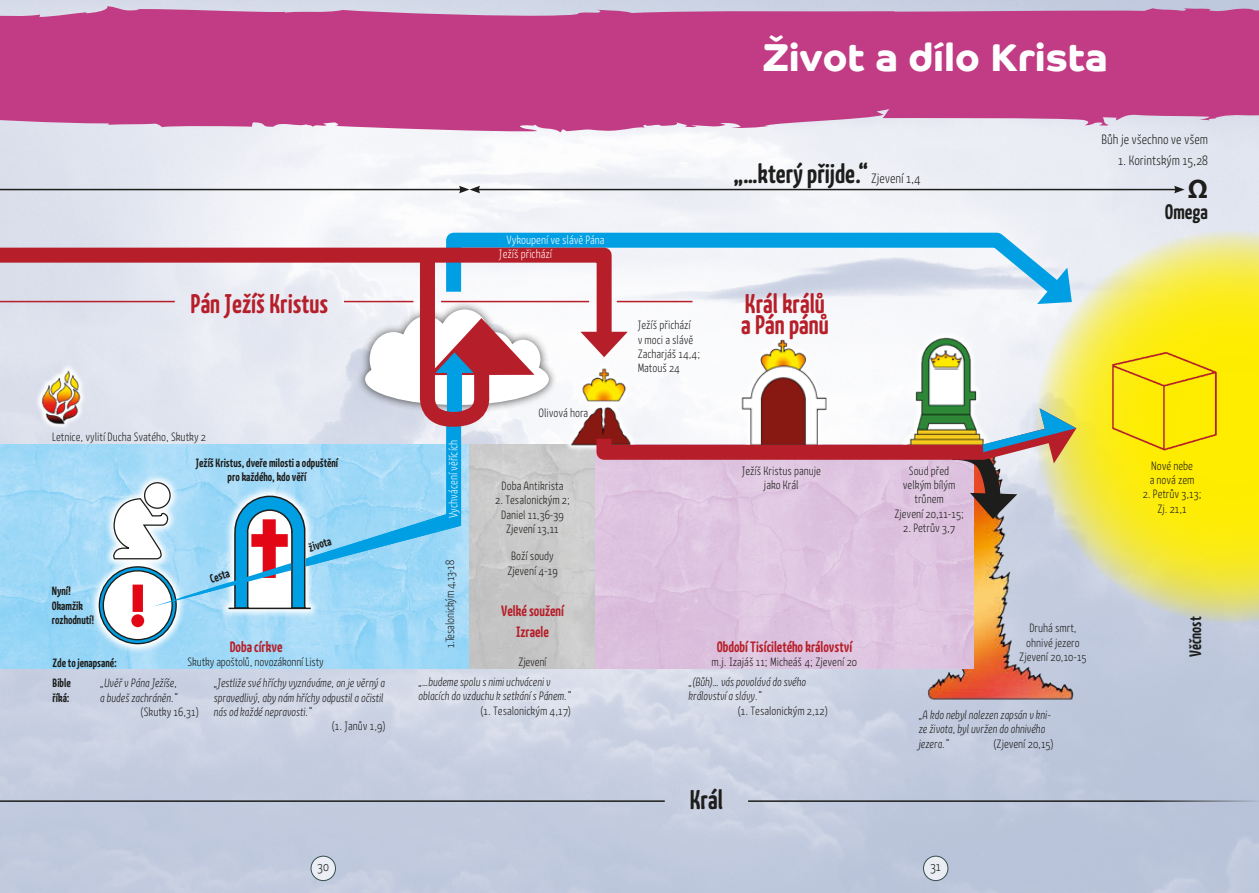
<style>
.page{position:relative;width:1259px;height:893px;background:#fff}
.page>*{position:absolute;margin:0;border:0;box-sizing:border-box;transform-origin:0 0}
.t1{font:700 39px "Co Headline";color:#fff}
.t2{font:700 27px/21px "Kava Pro";color:#b61f2a}
.t3{font:700 27px "Kava Pro";color:#1d1d1b}
.t4{font:700 27px "Myriad Pro";color:#1d1d1b}
.t5{font:700 21px "Kava Pro";color:#1d1d1b}
.t6{font:700 16.5px "Kava Pro";color:#1d1d1b}
.t7{font:700 15px/21px "Kava Pro";color:#b61f2a;text-align:center}
.t8{font:300 13.5px "Kava Pro";color:#1d1d1b}
.t9{font:300 12px/14.4px "Kava Pro";color:#1d1d1b;text-align:center}
.t10{font:italic 300 12px/14.4px "Kava Pro";color:#1d1d1b}
.t11{font:700 12px/14.4px "Kava Pro";color:#1d1d1b}
.t12{font:300 12px/14.5px "Kava Pro";color:#fff}
.s1{font-weight:300;font-size:13.5px}
</style>
<div class="page">
<img style="left:0;top:0;width:1259px;height:893px">
<img style="left:925px;top:519px;width:150px;height:183px">
<img style="left:0;top:444px;width:974px;height:224px">
<svg style="left:438px;top:225px;width:643px;height:88px"></svg>
<svg style="left:1035px;top:230px;width:224px;height:393px"></svg>
<div style="left:356px;top:300px;width:201px;height:114px;background:#1d1d1b;opacity:.75"></div>
<div style="left:564px;top:361px;width:73px;height:91px;background:#fff"></div>
<img style="left:570px;top:368px;width:56px;height:79px">
<div style="left:734px;top:333px;width:99px;height:120px;background:#fff"></div>
<img style="left:741px;top:339px;width:86px;height:69px">
<div style="left:899px;top:330px;width:94px;height:122px;background:#f6f8fb"></div>
<img style="left:915px;top:337px;width:62px;height:71px">
<div style="left:446px;top:420px;width:15px;height:106px;background:#009fe3"></div>
<svg style="left:0;top:5px;width:1259px;height:127px;fill:#c13c85"></svg>
<img style="left:1105px;top:347px;width:118px;height:108px">
<hr style="left:0;top:189px;width:461px;height:1px;background:#1d1d1b">
<hr style="left:478px;top:189px;width:698px;height:1px;background:#1d1d1b">
<svg style="left:459px;top:186px;width:21px;height:7px"></svg>
<svg style="left:1174px;top:186px;width:10px;height:7px"></svg>
<hr style="left:617px;top:301px;width:75px;height:1px;background:#b61f2a">
<hr style="left:0;top:800px;width:665px;height:2px;background:#1d1d1b">
<hr style="left:748px;top:800px;width:511px;height:2px;background:#1d1d1b">
<div style="left:35px;top:363px;width:52px;height:67px;background:#dee2ed"></div>
<img style="left:39px;top:366px;width:44px;height:60px">
<svg style="left:219px;top:486px;width:101px;height:9px"></svg>
<svg style="left:89px;top:472px;width:98px;height:182px"></svg>
<svg style="left:99px;top:567px;width:77px;height:77px"></svg>
<svg style="left:103px;top:571px;width:69px;height:69px"></svg>
<div style="left:145px;top:483px;width:25px;height:25px;background:#fff;border-radius:50%"></div>
<div style="left:144px;top:482px;width:27px;height:27px;border:1px solid #1d1d1b;border-radius:50%"></div>
<svg style="left:112px;top:495px;width:349px;height:132px"></svg>
<svg style="left:365px;top:357px;width:184px;height:77px"></svg>
<svg style="left:0;top:240px;width:619px;height:117px"></svg>
<svg style="left:580px;top:332px;width:48px;height:25px"></svg>
<svg style="left:589px;top:408px;width:487px;height:111px"></svg>
<svg style="left:311px;top:856px;width:24px;height:25px"></svg>
<div style="left:311px;top:856px;width:25px;height:25px;border:1px solid #364f4f;border-radius:50%"></div>
<svg style="left:923px;top:856px;width:25px;height:25px"></svg>
<div style="left:923px;top:856px;width:25px;height:25px;border:1px solid #364f4f;border-radius:50%"></div>
<h1 class="t1" style="left:763px;top:35px;width:346px">Život a dílo Krista</h1>
<p class="t12" style="left:499px;top:232px;width:107px;text-indent:8px">Vykoupení ve slávě Pána<br>Ježíš přichází</p>
<h2 class="t3" style="left:733px;top:157px;width:189px">„…který přijde.“ <span class="s1">Zjevení 1,4</span></h2>
<h2 class="t2" style="left:190px;top:293px;width:139px">Pán Ježíš Kristus</h2>
<h2 class="t2" style="left:741px;top:293px;width:89px">Král králů a Pán pánů</h2>
<p class="t9" style="left:637px;top:317px;width:64px;text-align:left">Ježíš přichází<br>v moci a slávě<br>Zacharjáš 14,4;<br>Matouš 24</p>
<p class="t9" style="left:538px;top:405px;width:51px">Olivová hora</p>
<p class="t9" style="left:52px;top:430px;width:156px">Letnice, vylití Ducha Svatého, Skutky 2</p>
<p class="t12" style="left:445px;top:518px;width:79px;rotate:-90deg">Vychvácení věřících</p>
<p class="t11" style="left:196px;top:455px;width:144px;text-align:center">Ježíš Kristus, dveře milosti a odpuštění pro každého, kdo věří</p>
<p class="t9" style="left:741px;top:463px;width:81px">Ježíš Kristus panuje jako Král</p>
<p class="t9" style="left:894px;top:463px;width:71px">Soud před velkým bílým trůnem<br>Zjevení 20,11-15;</p>
<p class="t9" style="left:903px;top:520px;width:53px">2. Petrův 3,7</p>
<p class="t9" style="left:501px;top:478px;width:63px">Doba Antikrista</p>
<p class="t9" style="left:495px;top:493px;width:76px">2. Tesalonickým 2;<br>Daniel 11,36-39<br>Zjevení 13,11</p>
<p class="t9" style="left:507px;top:548px;width:52px">Boží soudy<br>Zjevení 4-19</p>
<p class="t11" style="left:307px;top:541px;width:24px;rotate:-17deg">života</p>
<p class="t9" style="left:442px;top:648px;width:89px;rotate:-90deg">1.Tesalonickým 4,13-18</p>
<p class="t11" style="left:208px;top:572px;width:22px;rotate:-17deg">Cesta</p>
<p class="t11" style="left:52px;top:584px;width:44px">Nyní!<br>Okamžik rozhodnutí!</p>
<p class="t7" style="left:501px;top:601px;width:64px">Velké soužení<br>Izraele</p>
<p class="t9" style="left:1019px;top:620px;width:69px">Druhá smrt, ohnivé jezero<br>Zjevení 20,10-15</p>
<p class="t7" style="left:230px;top:636px;width:54px">Doba církve</p>
<p class="t7" style="left:716px;top:636px;width:137px">Období Tisíciletého království</p>
<p class="t9" style="left:188px;top:654px;width:138px">Skutky apoštolů, novozákonní Listy</p>
<p class="t9" style="left:518px;top:654px;width:29px">Zjevení</p>
<p class="t9" style="left:711px;top:654px;width:147px">m.j. Izajáš 11; Micheáš 4; Zjevení 20</p>
<p class="t11" style="left:53px;top:652px;width:66px;line-height:20.5px">Zde to jenapsané:<br>Bible</p>
<p class="t11" style="left:53px;top:690px;width:19px">říká:</p>
<p class="t10" style="left:688px;top:674px;width:119px">„(Bůh)… vás povolává do svého království a slávy.“</p>
<p class="t9" style="left:737px;top:703px;width:92px">(1. Tesalonickým 2,12)</p>
<p class="t10" style="left:918px;top:707px;width:134px">„A kdo nebyl nalezen zapsán v kni&shy;ze života, byl uvržen do ohnivého jezera.“</p>
<p class="t10" style="left:418px;top:674px;width:154px">„…budeme spolu s nimi uchváceni v oblacích do vzduchu k setkání s Pánem.“</p>
<p class="t9" style="left:480px;top:703px;width:93px">(1. Tesalonickým 4,17)</p>
<p class="t10" style="left:100px;top:675px;width:79px">„Uvěř v Pána Ježíše, a budeš zachráněn.“</p>
<p class="t9" style="left:140px;top:704px;width:60px">(Skutky 16,31)</p>
<p class="t10" style="left:214px;top:675px;width:173px">„Jestliže své hříchy vyznáváme, on je věrný a spravedlivý, aby nám hříchy odpustil a očistil nás od každé nepravosti.“</p>
<p class="t9" style="left:331px;top:719px;width:56px">(1. Janův 1,9)</p>
<p class="t9" style="left:993px;top:736px;width:62px">(Zjevení 20,15)</p>
<h2 class="t3" style="left:690px;top:782px;width:34px">Král</h2>
<p class="t8" style="left:1101px;top:131px;width:108px">Bůh je všechno ve všem</p>
<p class="t8" style="left:1118px;top:152px;width:91px">1. Korintským 15,28</p>
<h2 class="t4" style="left:1187px;top:171px;width:22px">Ω</h2>
<h3 class="t5" style="left:1165px;top:198px;width:45px">Omega</h3>
<p class="t9" style="left:1149px;top:458px;width:46px;text-align:left">Nové nebe a nová zem</p>
<p class="t9" style="left:1142px;top:487px;width:60px">2. Petrův 3,13;<br>Zj. 21,1</p>
<h3 class="t6" style="left:1185px;top:656px;width:42px;rotate:-90deg">Věčnost</h3>
<p class="t8" style="left:317px;top:858px;width:13px">30</p>
<p class="t8" style="left:930px;top:858px;width:12px">31</p>
</div>
